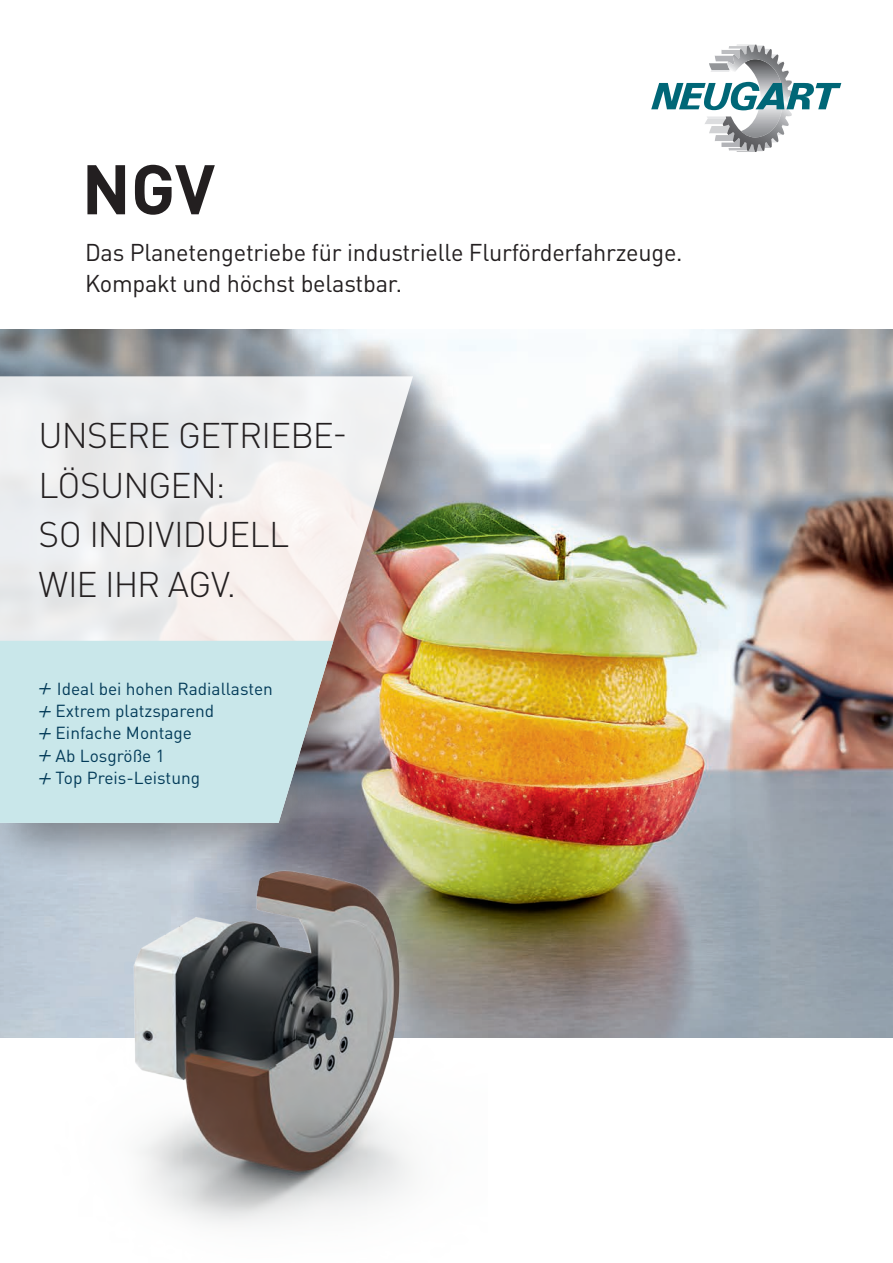
<style>
.page{position:relative;width:893px;height:1263px;background:#fff}
.page>*{position:absolute;margin:0;border:0;box-sizing:border-box;transform-origin:0 0}
.t1{font:700 69px "DIN Pro";color:#231f20}
.t2{font:300 35.25px "DIN Pro";letter-spacing:-.025em;color:#231f20}
.t3{font:24px "DIN Pro";letter-spacing:-.01em;color:#231f20}
.t4{font:17.25px "DIN Pro";color:#033b59}
.s1{font-weight:300;font-style:italic;font-size:27.75px}
</style>
<div class="page">
<img style="left:0;top:330px;width:893px;height:707px">
<div style="left:0;top:355px;width:464px;height:523px;background:#231f20;opacity:.5"></div>
<svg style="left:0;top:376px;width:413px;height:447px;fill:#ecedee"></svg>
<svg style="left:0;top:641px;width:333px;height:182px;background:#c2dde0"></svg>
<img style="left:0;top:849px;width:487px;height:375px">
<svg style="left:651px;top:45px;width:190px;height:107px"></svg>
<p class="t1" style="left:82px;top:135px;width:135px">NGV</p>
<p class="t3" style="left:85px;top:234px;width:599px">Das Planetengetriebe für industrielle Flurförderfahrzeuge.</p>
<p class="t3" style="left:85px;top:265px;width:318px">Kompakt und höchst belastbar.</p>
<p class="t2" style="left:38px;top:409px;width:311px">UNSERE GETRIEBE-</p>
<p class="t2" style="left:38px;top:458px;width:188px">LÖSUNGEN:</p>
<p class="t2" style="left:38px;top:508px;width:252px">SO INDIVIDUELL</p>
<p class="t2" style="left:38px;top:557px;width:199px">WIE IHR AGV.</p>
<p class="t4" style="left:36px;top:675px;width:239px"><span class="s1">+</span> Ideal bei hohen Radiallasten</p>
<p class="t4" style="left:36px;top:698px;width:180px"><span class="s1">+</span>Extrem platzsparend</p>
<p class="t4" style="left:36px;top:720px;width:158px"><span class="s1">+</span>Einfache Montage</p>
<p class="t4" style="left:36px;top:742px;width:130px"><span class="s1">+</span>Ab Losgröße 1</p>
<p class="t4" style="left:36px;top:765px;width:166px"><span class="s1">+</span>Top Preis-Leistung</p>
</div>
